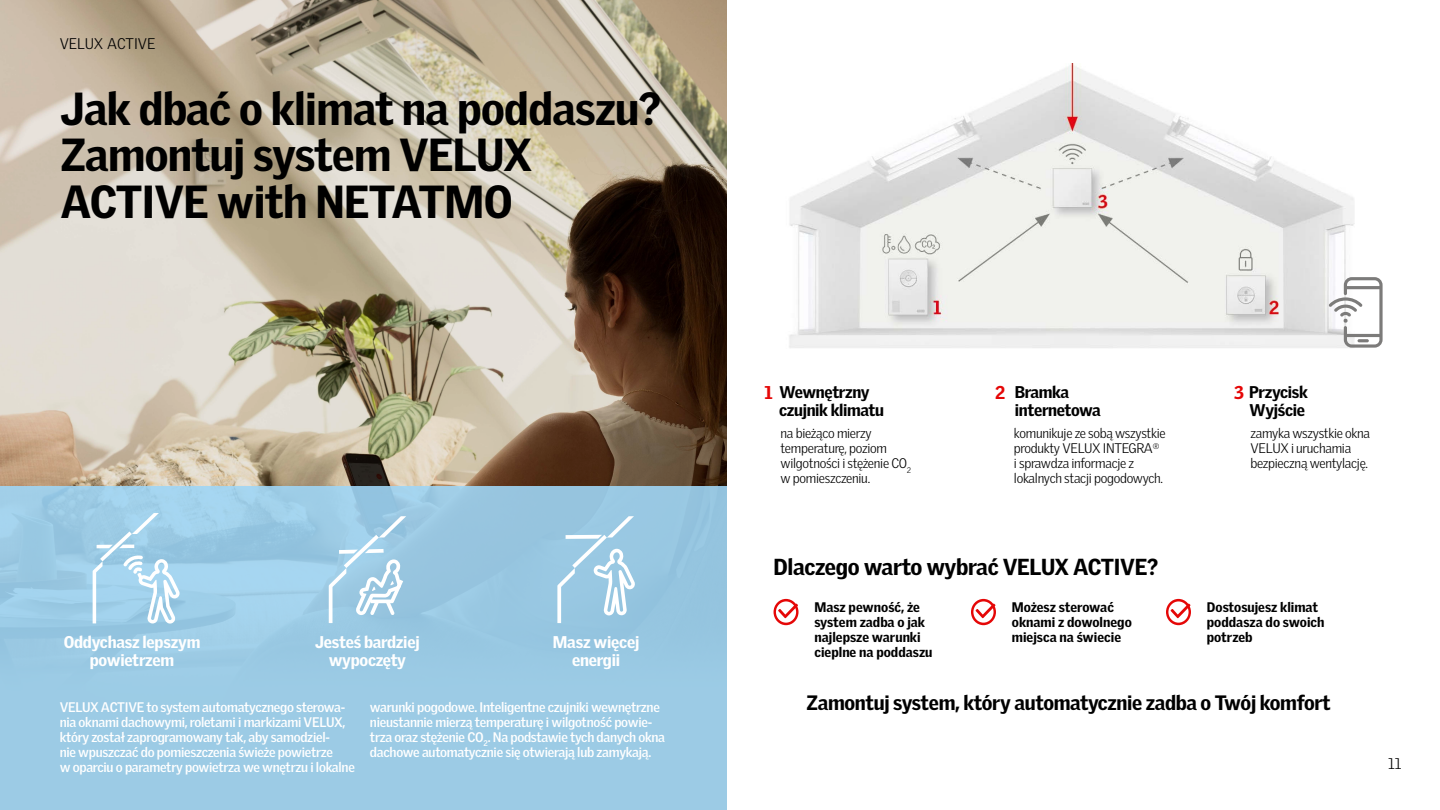
<style>
.page{position:relative;width:1440px;height:810px;background:#fff}
.page>*{position:absolute;margin:0;border:0;box-sizing:border-box;transform-origin:0 0}
.t1{font:900 45px/46.5px "Velux Gothic";letter-spacing:-.015em;color:#000}
.t2{font:900 22.5px "Velux Gothic";letter-spacing:-.015em;color:#000}
.t3{font:900 20.25px "Velux Gothic";letter-spacing:-.015em;color:#000}
.t4{font:900 18px "Velux Gothic";color:#e50707}
.t5{font:900 16.5px/18px "Velux Gothic";letter-spacing:-.015em;color:#fff;text-align:center}
.t6{font:900 16.5px/18px "Velux Gothic";letter-spacing:-.02em;color:#000}
.t7{font:300 15px "Velux Gothic";color:#000}
.t8{font:700 13.5px/15px "Velux Gothic";letter-spacing:-.02em;color:#fff}
.t9{font:300 13.5px/15px "Velux Gothic";letter-spacing:-.02em;color:#000}
.t10{font:900 13.5px/15px "Velux Gothic";color:#000}
.s1{font-size:18px;color:#e50707}
</style>
<div class="page">
<img style="left:0;top:0;width:727px;height:487px">
<div style="left:0;top:487px;width:727px;height:323px;background:#9ccbe5"></div>
<img style="left:789px;top:64px;width:566px;height:284px">
<svg style="left:329px;top:516px;width:77px;height:107px"></svg>
<svg style="left:557px;top:516px;width:78px;height:107px"></svg>
<svg style="left:1329px;top:277px;width:54px;height:71px"></svg>
<svg style="left:1166px;top:599px;width:25px;height:26px"></svg>
<svg style="left:971px;top:599px;width:25px;height:26px"></svg>
<svg style="left:774px;top:599px;width:25px;height:26px"></svg>
<svg style="left:93px;top:513px;width:87px;height:111px"></svg>
<p class="t7" style="left:60px;top:35px;width:97px">VELUX ACTIVE</p>
<h1 class="t1" style="left:60px;top:85px;width:602px">Jak dbać o klimat na poddaszu?<br>Zamontuj system VELUX<br>ACTIVE with NETATMO</h1>
<p class="t5" style="left:64px;top:633px;width:138px">Oddychasz lepszym powietrzem</p>
<p class="t5" style="left:315px;top:633px;width:106px">Jesteś bardziej wypoczęty</p>
<p class="t5" style="left:553px;top:633px;width:88px">Masz więcej energii</p>
<p class="t8" style="left:60px;top:699px;width:297px">VELUX ACTIVE to system automatycznego sterowa&shy;nia oknami dachowymi, roletami i markizami VELUX, który został zaprogramowany tak, aby samodziel-<br>nie wpuszczać do pomieszczenia świeże powietrze<br>w oparciu o parametry powietrza we wnętrzu i lokalne</p>
<p class="t8" style="left:370px;top:699px;width:297px">warunki pogodowe. Inteligentne czujniki wewnętrzne nieustannie mierzą temperaturę i wilgotność powie&shy;trza oraz stężenie CO<sub>2</sub>. Na podstawie tych danych okna dachowe automatycznie się otwierają lub zamykają.</p>
<p class="t6" style="left:779px;top:383px;width:106px;text-indent:-15px"><span class="s1">1</span> Wewnętrzny czujnik klimatu</p>
<p class="t9" style="left:781px;top:426px;width:132px">na bieżąco mierzy temperaturę, poziom wilgotności i stężenie CO<sub>2 </sub>w pomieszczeniu.</p>
<h3 class="t4" style="left:995px;top:381px;width:12px">2</h3>
<p class="t6" style="left:1015px;top:383px;width:88px">Bramka internetowa</p>
<p class="t9" style="left:1014px;top:426px;width:153px">komunikuje ze sobą wszystkie produkty VELUX INTEGRA<sup>®<br></sup>i sprawdza informacje z lokalnych stacji pogodowych.</p>
<p class="t6" style="left:1234px;top:383px;width:75px;text-align:right"><span class="s1">3</span> Przycisk<br>Wyjście</p>
<p class="t9" style="left:1251px;top:426px;width:121px">zamyka wszystkie okna<br>VELUX i uruchamia bezpieczną wentylację.</p>
<h2 class="t2" style="left:774px;top:553px;width:386px">Dlaczego warto wybrać VELUX ACTIVE?</h2>
<p class="t10" style="left:814px;top:599px;width:120px">Masz pewność, że system zadba o jak najlepsze warunki cieplne na poddaszu</p>
<p class="t10" style="left:1012px;top:599px;width:121px">Możesz sterować oknami z dowolnego miejsca na świecie</p>
<p class="t10" style="left:1207px;top:599px;width:119px">Dostosujesz klimat poddasza do swoich potrzeb</p>
<h3 class="t3" style="left:807px;top:690px;width:526px">Zamontuj system, który automatycznie zadba o Twój komfort</h3>
<p class="t7" style="left:1388px;top:755px;width:15px">11</p>
</div>
